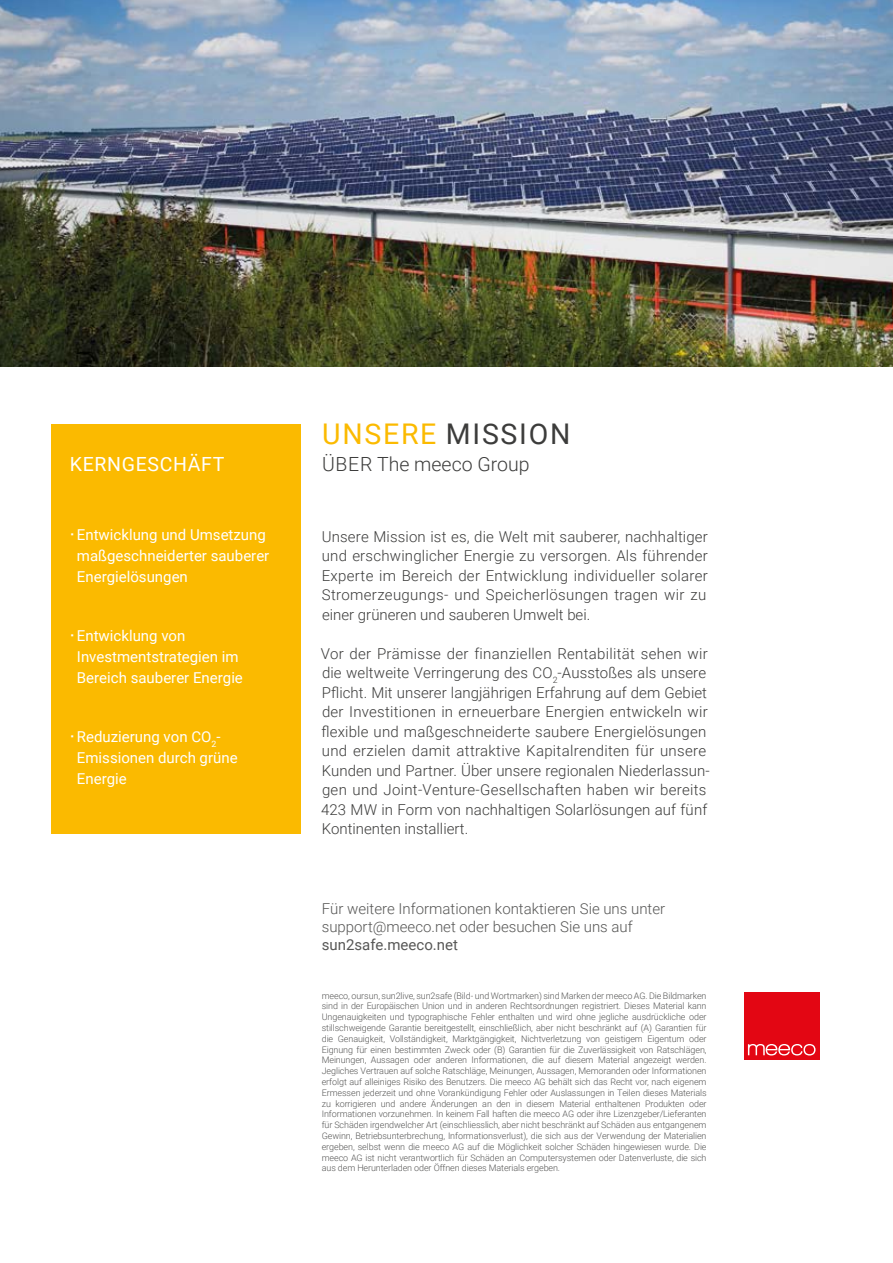
<style>
.page{position:relative;width:893px;height:1263px;background:#fff}
.page>*{position:absolute;margin:0;border:0;box-sizing:border-box;transform-origin:0 0}
.t1{font:28.5px "Roboto";letter-spacing:.06em;color:#3c3c3b}
.t2{font:300 19.5px "Roboto";color:#3c3c3b}
.t3{font:19.5px "Roboto";letter-spacing:.035em;color:#fff}
.t4{font:300 15px/19.5px "Roboto";letter-spacing:.015em;color:#3c3c3b;text-align:justify}
.t5{font:15px/21px "Roboto";color:#fff}
.t6{font:300 15px/18px "Roboto";color:#575756}
.t7{font:15px "Roboto";color:#575756}
.t8{font:300 9px/10.8px "Roboto";letter-spacing:-.01em;color:#575756;text-align:justify}
.s1{color:#fbba00}
.s2{font-family:"DIN Pro";font-size:21px}
</style>
<div class="page">
<div style="left:51px;top:424px;width:249px;height:410px;background:#fbba00"></div>
<div style="left:744px;top:992px;width:75px;height:67px;background:#e30613"></div>
<svg style="left:747px;top:1044px;width:69px;height:12px"></svg>
<img style="left:0;top:0;width:893px;height:366px">
<h1 class="t1" style="left:322px;top:414px;width:250px"><span class="s1">UNSERE</span> MISSION</h1>
<h2 class="t3" style="left:70px;top:450px;width:156px">KERNGESCHÄFT</h2>
<h2 class="t2" style="left:322px;top:450px;width:209px">ÜBER The meeco Group</h2>
<h3 class="t5" style="left:77px;top:524px;width:194px;text-indent:-8px"><span class="s2">·</span>Entwicklung und Umsetzung maßgeschneiderter sauberer<br>Energielösungen</h3>
<h3 class="t5" style="left:77px;top:625px;width:167px;text-indent:-8px"><span class="s2">·</span>Entwicklung von<br>Investmentstrategien im<br>Bereich sauberer Energie</h3>
<h3 class="t5" style="left:77px;top:726px;width:162px;text-indent:-8px"><span class="s2">·</span>Reduzierung von CO<sub>2</sub>-<br>Emissionen durch grüne<br>Energie</h3>
<p class="t4" style="left:322px;top:526px;width:388px">Unsere Mission ist es, die Welt mit sauberer, nachhaltiger und erschwinglicher Energie zu versorgen. Als führender Experte im Bereich der Entwicklung individueller solarer Stromerzeugungs- und Speicherlösungen tragen wir zu einer grüneren und sauberen Umwelt bei.</p>
<p class="t4" style="left:321px;top:643px;width:390px;text-align:left">Vor der Prämisse der finanziellen Rentabilität sehen wir die weltweite Verringerung des CO<sub>2</sub>-Ausstoßes als unsere Pflicht. Mit unserer langjährigen Erfahrung auf dem Gebiet der Investitionen in erneuerbare Energien entwickeln wir flexible und maßgeschneiderte saubere Energielösungen und erzielen damit attraktive Kapitalrenditen für unsere Kunden und Partner. Über unsere regionalen Niederlassun&shy;gen und Joint-Venture-Gesellschaften haben wir bereits 423 MW in Form von nachhaltigen Solarlösungen auf fünf Kontinenten installiert.</p>
<h3 class="t6" style="left:322px;top:899px;width:345px">Für weitere Informationen kontaktieren Sie uns unter support@meeco.net oder besuchen Sie uns auf</h3>
<h3 class="t7" style="left:322px;top:934px;width:138px">sun2safe.meeco.net</h3>
<p class="t8" style="left:322px;top:990px;width:386px">meeco, oursun, sun2live, sun2safe (Bild- und Wortmarken) sind Marken der meeco AG. Die Bildmarken sind in der Europäischen Union und in anderen Rechtsordnungen registriert. Dieses Material kann Ungenauigkeiten und typographische Fehler enthalten und wird ohne jegliche ausdrückliche oder stillschweigende Garantie bereitgestellt, einschließlich, aber nicht beschränkt auf (A) Garantien für die Genauigkeit, Vollständigkeit, Marktgängigkeit, Nichtverletzung von geistigem Eigentum oder Eignung für einen bestimmten Zweck oder (B) Garantien für die Zuverlässigkeit von Ratschlägen, Meinungen, Aussagen oder anderen Informationen, die auf diesem Material angezeigt werden.<br>Jegliches Vertrauen auf solche Ratschläge, Meinungen, Aussagen, Memoranden oder Informationen erfolgt auf alleiniges Risiko des Benutzers. Die meeco AG behält sich das Recht vor, nach eigenem Ermessen jederzeit und ohne Vorankündigung Fehler oder Auslassungen in Teilen dieses Materials zu korrigieren und andere Änderungen an den in diesem Material enthaltenen Produkten oder Informationen vorzunehmen. In keinem Fall haften die meeco AG oder ihre Lizenzgeber/Lieferanten für Schäden irgendwelcher Art (einschliesslich, aber nicht beschränkt auf Schäden aus entgangenem Gewinn, Betriebsunterbrechung, Informationsverlust), die sich aus der Verwendung der Materialien ergeben, selbst wenn die meeco AG auf die Möglichkeit solcher Schäden hingewiesen wurde. Die meeco AG ist nicht verantwortlich für Schäden an Computersystemen oder Datenverluste, die sich aus dem Herunterladen oder Öffnen dieses Materials ergeben.</p>
</div>
